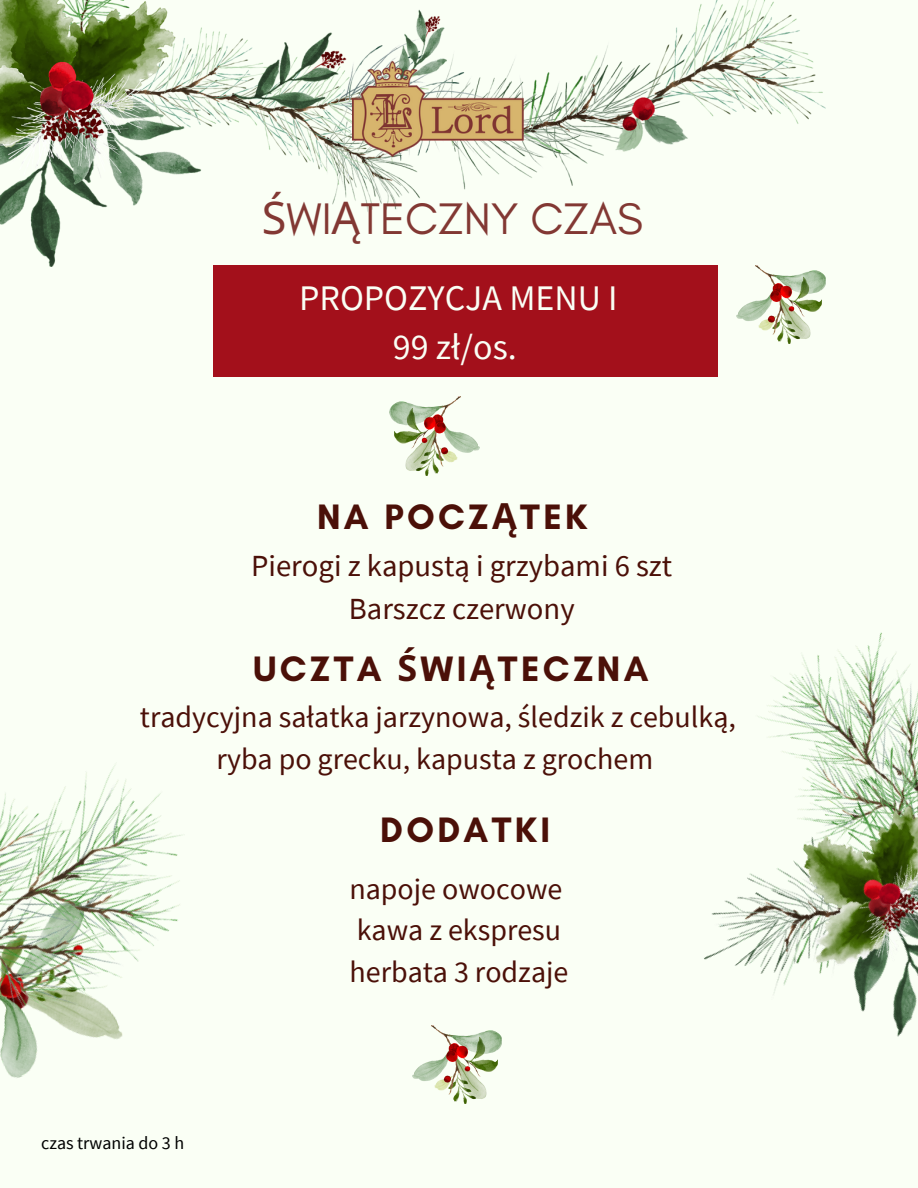
<style>
.page{position:relative;width:918px;height:1188px;background:#fafff5}
.page>*{position:absolute;margin:0;border:0;box-sizing:border-box;transform-origin:0 0}
.t1{font:45px "Glacial Indifference";color:#823833}
.t2{font:700 36px "Glacial Indifference";letter-spacing:.095em;color:#4b1008}
.t3{font:36px "Source Sans Pro";color:#fafff5}
.t4{font:30.75px "Source Sans Pro";color:#4b1008}
.t5{font:30px "Source Sans Pro";color:#4b1008}
.t6{font:18px "Source Sans Pro";color:#000}
.s1{font-family:"Noto Sans"}
</style>
<div class="page">
<img style="left:0;top:0;width:826px;height:266px">
<img style="left:758px;top:632px;width:160px;height:85px">
<img style="left:704px;top:717px;width:214px;height:320px">
<img style="left:389px;top:397px;width:90px;height:78px">
<img style="left:412px;top:1025px;width:90px;height:79px">
<img style="left:0;top:765px;width:182px;height:313px">
<div style="left:213px;top:265px;width:505px;height:111px;background:#a3101b"></div>
<img style="left:352px;top:62px;width:171px;height:94px">
<img style="left:736px;top:265px;width:90px;height:79px">
<p class="t1" style="left:262px;top:191px;width:383px"><span class="s1">Ś</span>WI<span class="s1">Ą</span>TECZNY CZAS</p>
<p class="t3" style="left:299px;top:274px;width:320px">PROPOZYCJA MENU I</p>
<p class="t3" style="left:393px;top:324px;width:125px">99 zł/os.</p>
<p class="t2" style="left:317px;top:494px;width:272px">NA POCZ<span class="s1">Ą</span>TEK</p>
<p class="t4" style="left:251px;top:546px;width:423px">Pierogi z kapustą i grzybami 6 szt</p>
<p class="t4" style="left:349px;top:589px;width:227px">Barszcz czerwony</p>
<p class="t2" style="left:253px;top:647px;width:397px">UCZTA <span class="s1">Ś</span>WI<span class="s1">Ą</span>TECZNA</p>
<p class="t5" style="left:140px;top:697px;width:598px">tradycyjna sałatka jarzynowa, śledzik z cebulką,</p>
<p class="t5" style="left:217px;top:739px;width:438px">ryba po grecku, kapusta z grochem</p>
<p class="t2" style="left:380px;top:808px;width:171px">DODATKI</p>
<p class="t6" style="left:41px;top:1132px;width:145px">czas trwania do 3 h</p>
<p class="t5" style="left:349px;top:869px;width:215px">napoje owocowe</p>
<p class="t5" style="left:357px;top:911px;width:206px">kawa z ekspresu</p>
<p class="t5" style="left:350px;top:952px;width:220px">herbata 3 rodzaje</p>
</div>
